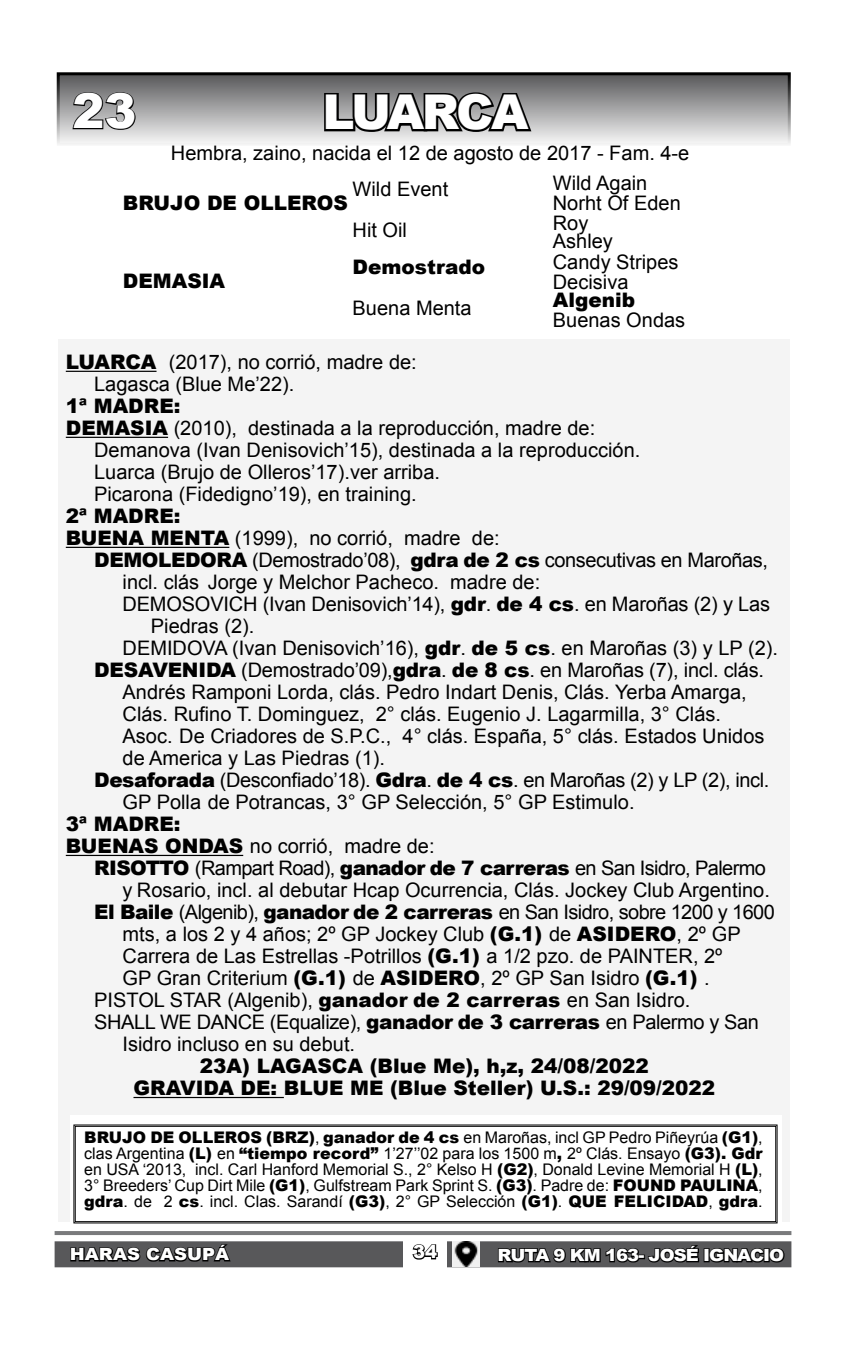
<style>
.page{position:relative;width:851px;height:1361px;background:#fff}
.page>*{position:absolute;margin:0;border:0;box-sizing:border-box;transform-origin:0 0}
.t1{font:900 48px "Arial";letter-spacing:-.06em;color:#fff}
.t2{font:20px/22px "Arial";color:#000}
.t3{font:20px "Arial";letter-spacing:-.02em;color:#000}
.t4{font:900 20px/22px "Arial";color:#000;text-align:center}
.t5{font:20px "Arial";letter-spacing:-.03em;color:#000}
.t6{font:900 18px "Arial";color:#fff}
.t7{font:900 16.8px "Arial";letter-spacing:-.05em;color:#fff;scale:1.08 1}
.t8{font:900 16.8px "Arial";color:#fff;scale:1.08 1}
.t9{font:16px/16px "Arial";color:#000;text-align:justify}
.s1{font-weight:900}
</style>
<div class="page">
<div style="left:58px;top:340px;width:731px;height:882px;background:#f4f4f4"></div>
<svg style="left:57px;top:72px;width:733px;height:73px;background:#9e9e9f"></svg>
<hr style="left:55px;top:1231px;width:736px;height:4px;background:#797a7c">
<div style="left:55px;top:1241px;width:736px;height:26px;background:#58585a"></div>
<svg style="left:70px;top:1244px;width:161px;height:18px"></svg>
<svg style="left:322px;top:90px;width:212px;height:45px;background:#666"></svg>
<div style="left:403px;top:1235px;width:44px;height:35px;background:#fff"></div>
<svg style="left:412px;top:1244px;width:26px;height:16px"></svg>
<div style="left:70px;top:1115px;width:711px;height:108px;background:#fff"></div>
<hr style="left:66px;top:371px;width:90px;height:1px;background:#000">
<hr style="left:66px;top:437px;width:102px;height:1px;background:#000">
<hr style="left:66px;top:547px;width:163px;height:1px;background:#000">
<hr style="left:66px;top:855px;width:177px;height:1px;background:#000">
<hr style="left:133px;top:1097px;width:151px;height:1px;background:#000">
<svg style="left:74px;top:1124px;width:703px;height:99px"></svg>
<div style="left:75px;top:1126px;width:701px;height:96px;border:1px solid #000"></div>
<svg style="left:497px;top:1241px;width:144px;height:22px"></svg>
<div style="left:637px;top:1254px;width:8px;height:5px;border:2px solid #000"></div>
<svg style="left:648px;top:1245px;width:52px;height:18px"></svg>
<div style="left:703px;top:1248px;width:6px;height:14px;border:2px solid #000"></div>
<svg style="left:707px;top:1248px;width:78px;height:15px"></svg>
<img style="left:453px;top:1241px;width:26px;height:25px">
<svg style="left:71px;top:91px;width:66px;height:40px;background:#7e7e7f"></svg>
<h1 class="t1" style="left:72px;top:76px;width:66px">23</h1>
<h1 class="t1" style="left:322px;top:77px;width:207px">LUARCA</h1>
<p class="t2" style="left:171px;top:142px;width:520px">Hembra, zaino, nacida el 12 de agosto de 2017 - Fam. 4-e</p>
<p class="t4" style="left:123px;top:191px;width:226px">BRUJO DE OLLEROS</p>
<p class="t2" style="left:552px;top:172px;width:96px">Wild Again</p>
<p class="t2" style="left:352px;top:178px;width:97px">Wild Event</p>
<p class="t2" style="left:552px;top:192px;width:129px">Norht Of Eden</p>
<p class="t4" style="left:123px;top:270px;width:104px">DEMASIA</p>
<p class="t2" style="left:352px;top:219px;width:56px">Hit Oil</p>
<p class="t4" style="left:352px;top:255px;width:134px">Demostrado</p>
<p class="t2" style="left:352px;top:297px;width:120px">Buena Menta</p>
<p class="t2" style="left:552px;top:212px;width:37px">Roy</p>
<p class="t2" style="left:552px;top:230px;width:62px">Ashley</p>
<p class="t2" style="left:552px;top:251px;width:127px">Candy Stripes</p>
<p class="t2" style="left:552px;top:271px;width:77px">Decisiva</p>
<p class="t4" style="left:552px;top:288px;width:84px">Algenib</p>
<p class="t2" style="left:552px;top:309px;width:134px">Buenas Ondas</p>
<p class="t2" style="left:94px;top:351px;width:324px;text-indent:-28px"><span class="s1">LUARCA</span> (2017), no corrió, madre de:<br>Lagasca (Blue Me’22).</p>
<p class="t4" style="left:66px;top:394px;width:116px">1ª MADRE:</p>
<p class="t2" style="left:66px;top:417px;width:531px"><span class="s1">DEMASIA</span> (2010), destinada a la reproducción, madre de:</p>
<p class="t2" style="left:94px;top:439px;width:547px">Demanova (Ivan Denisovich’15), destinada a la reproducción.</p>
<p class="t2" style="left:94px;top:461px;width:347px">Luarca (Brujo de Olleros’17).ver arriba.</p>
<p class="t2" style="left:94px;top:483px;width:324px">Picarona (Fidedigno’19), en training.</p>
<p class="t4" style="left:66px;top:504px;width:116px">2ª MADRE:</p>
<p class="t2" style="left:66px;top:527px;width:435px"><span class="s1">BUENA MENTA</span> (1999), no corrió, madre de:</p>
<p class="t3" style="left:94px;top:547px;width:675px"><span class="s1">DEMOLEDORA</span> (Demostrado’08), <span class="s1">gdra de 2 cs</span> consecutivas en Maroñas,</p>
<p class="t2" style="left:122px;top:571px;width:419px">incl. clás Jorge y Melchor Pacheco. madre de:</p>
<p class="t2" style="left:122px;top:593px;width:649px">DEMOSOVICH (Ivan Denisovich’14), <span class="s1">gdr</span>. <span class="s1">de 4 cs</span>. en Maroñas (2) y Las</p>
<p class="t2" style="left:151px;top:615px;width:105px">Piedras (2).</p>
<p class="t2" style="left:123px;top:637px;width:657px">DEMIDOVA (Ivan Denisovich’16), <span class="s1">gdr</span>. <span class="s1">de 5 cs</span>. en Maroñas (3) y LP (2).</p>
<p class="t2" style="left:94px;top:659px;width:671px"><span class="s1">DESAVENIDA</span> (Demostrado’09),<span class="s1">gdra</span>. <span class="s1">de 8 cs</span>. en Maroñas (7), incl. clás.</p>
<p class="t2" style="left:123px;top:681px;width:625px">Andrés Ramponi Lorda, clás. Pedro Indart Denis, Clás. Yerba Amarga,</p>
<p class="t2" style="left:122px;top:703px;width:600px">Clás. Rufino T. Dominguez, 2° clás. Eugenio J. Lagarmilla, 3° Clás.</p>
<p class="t2" style="left:122px;top:725px;width:643px">Asoc. De Criadores de S.P.C., 4° clás. España, 5° clás. Estados Unidos</p>
<p class="t2" style="left:123px;top:747px;width:264px">de America y Las Piedras (1).</p>
<p class="t3" style="left:94px;top:767px;width:676px"><span class="s1">Desaforada</span> (Desconfiado’18). <span class="s1">Gdra</span>. <span class="s1">de 4 cs</span>. en Maroñas (2) y LP (2), incl.</p>
<p class="t2" style="left:123px;top:791px;width:513px">GP Polla de Potrancas, 3° GP Selección, 5° GP Estimulo.</p>
<p class="t4" style="left:66px;top:812px;width:116px">3ª MADRE:</p>
<p class="t2" style="left:66px;top:835px;width:370px"><span class="s1">BUENAS ONDAS</span> no corrió, madre de:</p>
<p class="t5" style="left:94px;top:855px;width:673px"><span class="s1">RISOTTO</span> (Rampart Road), <span class="s1">ganador de 7 carreras</span> en San Isidro, Palermo</p>
<p class="t2" style="left:123px;top:879px;width:648px">y Rosario, incl. al debutar Hcap Ocurrencia, Clás. Jockey Club Argentino.</p>
<p class="t5" style="left:94px;top:899px;width:682px"><span class="s1">El Baile</span> (Algenib), <span class="s1">ganador de 2 carreras</span> en San Isidro, sobre 1200 y 1600</p>
<p class="t2" style="left:123px;top:923px;width:619px">mts, a los 2 y 4 años; 2º GP Jockey Club <span class="s1">(G.1)</span> de <span class="s1">ASIDERO</span>, 2º GP</p>
<p class="t2" style="left:123px;top:945px;width:601px">Carrera de Las Estrellas -Potrillos <span class="s1">(G.1)</span> a 1/2 pzo. de PAINTER, 2º</p>
<p class="t2" style="left:123px;top:967px;width:588px">GP Gran Criterium <span class="s1">(G.1)</span> de <span class="s1">ASIDERO</span>, 2º GP San Isidro <span class="s1">(G.1)</span> .</p>
<p class="t2" style="left:94px;top:989px;width:597px">PISTOL STAR (Algenib), <span class="s1">ganador de 2 carreras</span> en San Isidro.</p>
<p class="t3" style="left:94px;top:1009px;width:666px">SHALL WE DANCE (Equalize), <span class="s1">ganador de 3 carreras</span> en Palermo y San</p>
<p class="t2" style="left:123px;top:1033px;width:234px">Isidro incluso en su debut.</p>
<p class="t4" style="left:133px;top:1054px;width:583px">23A) LAGASCA (Blue Me), h,z, 24/08/2022<br>GRAVIDA DE: BLUE ME (Blue Steller) U.S.: 29/09/2022</p>
<p class="t9" style="left:84px;top:1130px;width:680px"><span class="s1">BRUJO DE OLLEROS (BRZ)</span>, <span class="s1">ganador de 4 cs</span> en Maroñas, incl GP Pedro Piñeyrúa <span class="s1">(G1)</span>, clas Argentina <span class="s1">(L)</span> en <span class="s1">“tiempo record”</span> 1’27’’02 para los 1500 m<span class="s1">,</span> 2º Clás. Ensayo <span class="s1">(G3). Gdr </span>en USA ‘2013, incl. Carl Hanford Memorial S., 2° Kelso H <span class="s1">(G2)</span>, Donald Levine Memorial H <span class="s1">(L)</span>, 3° Breeders’ Cup Dirt Mile <span class="s1">(G1)</span>, Gulfstream Park Sprint S. <span class="s1">(G3)</span>. Padre de: <span class="s1">FOUND PAULINA</span>, <span class="s1">gdra</span>. de 2 <span class="s1">cs</span>. incl. Clas. Sarandí <span class="s1">(G3)</span>, 2° GP Selección <span class="s1">(G1)</span>. <span class="s1">QUE FELICIDAD</span>, <span class="s1">gdra</span>.</p>
<p class="t7" style="left:497px;top:1243px;width:267px">RUTA 9 KM 163- JOSÉ IGNACIO</p>
<p class="t6" style="left:413px;top:1239px;width:26px">34</p>
<p class="t8" style="left:70px;top:1242px;width:149px">HARAS CASUPÁ</p>
</div>
